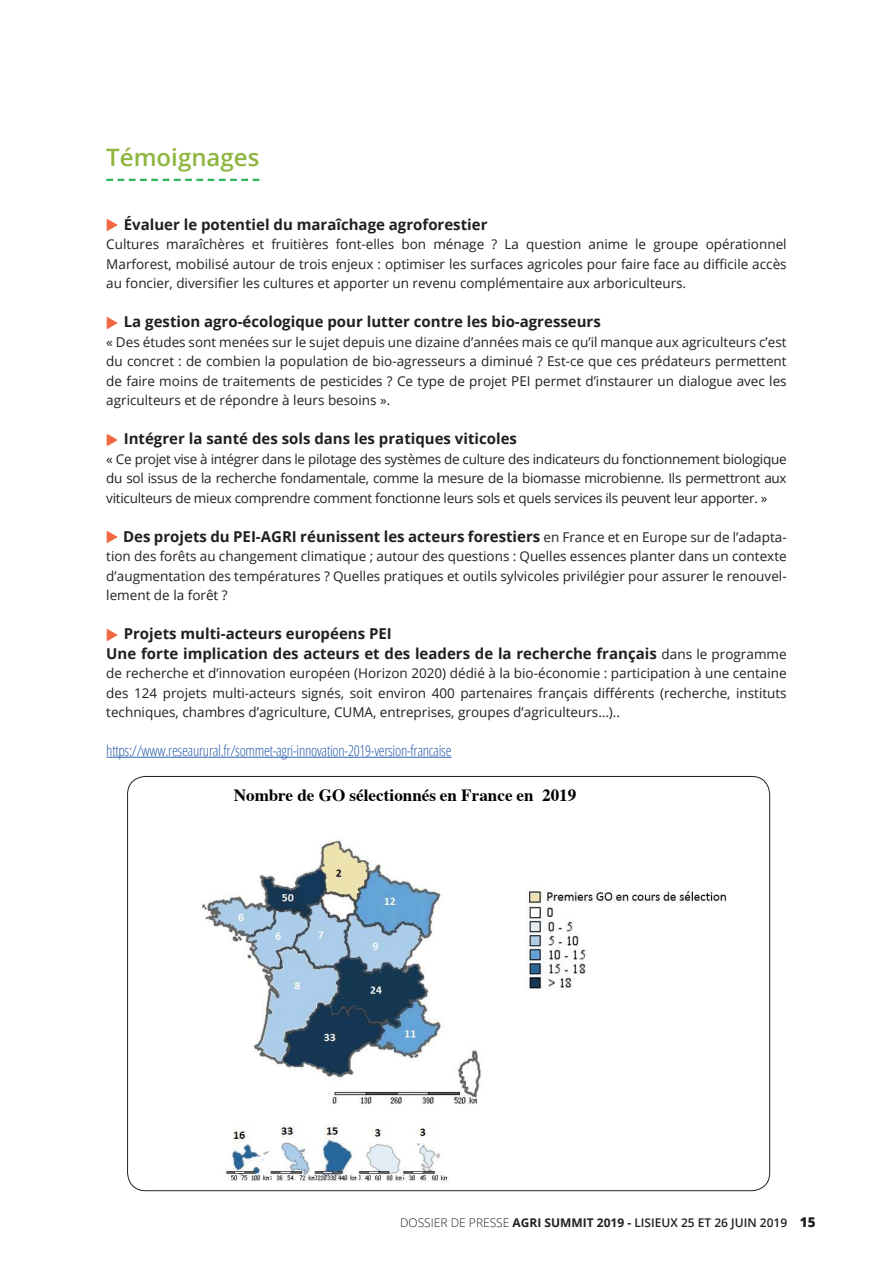
<style>
.page{position:relative;width:893px;height:1263px;background:#fff}
.page>*{position:absolute;margin:0;border:0;box-sizing:border-box;transform-origin:0 0}
._2_sous-titre{font:600 24px "Open Sans";color:#8eb63e}
.t1{font:700 17.1px "Times";color:#000}
._4_texte{font:700 15px "Open Sans";color:#231f20}
._4_texte-2{font:300 condensed 15px "Open Sans";letter-spacing:-.02em;color:#2d60ad}
._4_texte-3{font:13.5px/19.5px "Open Sans";color:#231f20;text-align:justify}
.t2{font:600 12px "Open Sans";color:#231f20}
.s1{font-weight:400;font-size:13.5px}
.s2{font-weight:300}
.s3{font-weight:700}
.s4{font-weight:800;font-size:13.5px}
</style>
<div class="page">
<svg style="left:106px;top:179px;width:153px;height:2px"></svg>
<hr style="left:106px;top:757px;width:346px;height:1px;background:#2d60ad">
<img style="left:138px;top:840px;width:632px;height:351px">
<p class="_2_sous-titre" style="left:106px;top:141px;width:155px">Témoignages</p>
<p class="_4_texte" style="left:124px;top:213px;width:365px">Évaluer le potentiel du maraîchage agroforestier</p>
<p class="_4_texte-3" style="left:106px;top:234px;width:682px">Cultures maraîchères et fruitières font-elles bon ménage ? La question anime le groupe opérationnel Marforest, mobilisé autour de trois enjeux : optimiser les surfaces agricoles pour faire face au difficile accès au foncier, diversifier les cultures et apporter un revenu complémentaire aux arboriculteurs.</p>
<p class="_4_texte" style="left:124px;top:311px;width:479px">La gestion agro-écologique pour lutter contre les bio-agresseurs</p>
<p class="_4_texte-3" style="left:106px;top:332px;width:682px">« Des études sont menées sur le sujet depuis une dizaine d’années mais ce qu’il manque aux agriculteurs c’est du concret : de combien la population de bio-agresseurs a diminué ? Est-ce que ces prédateurs permettent de faire moins de traitements de pesticides ? Ce type de projet PEI permet d’instaurer un dialogue avec les agriculteurs et de répondre à leurs besoins ».</p>
<p class="_4_texte" style="left:124px;top:428px;width:395px">Intégrer la santé des sols dans les pratiques viticoles</p>
<p class="_4_texte-3" style="left:106px;top:449px;width:682px">« Ce projet vise à intégrer dans le pilotage des systèmes de culture des indicateurs du fonctionnement biologique du sol issus de la recherche fondamentale, comme la mesure de la biomasse microbienne. Ils permettront aux viticulteurs de mieux comprendre comment fonctionne leurs sols et quels services ils peuvent leur apporter. »</p>
<p class="_4_texte" style="left:123px;top:525px;width:665px">Des projets du PEI-AGRI réunissent les acteurs forestiers <span class="s1">en France et en Europe sur de l’adapta-</span></p>
<p class="_4_texte-3" style="left:106px;top:546px;width:682px">tion des forêts au changement climatique ; autour des questions : Quelles essences planter dans un contexte d’augmentation des températures ? Quelles pratiques et outils sylvicoles privilégier pour assurer le renouvel&shy;lement de la forêt ?</p>
<p class="_4_texte" style="left:124px;top:623px;width:270px">Projets multi-acteurs européens PEI</p>
<p class="_4_texte" style="left:106px;top:642px;width:682px">Une forte implication des acteurs et des leaders de la recherche français <span class="s1">dans le programme</span></p>
<p class="_4_texte-3" style="left:106px;top:663px;width:682px">de recherche et d’innovation européen (Horizon 2020) dédié à la bio-économie : participation à une centaine des 124 projets multi-acteurs signés, soit environ 400 partenaires français différents (recherche, instituts techniques, chambres d’agriculture, CUMA, entreprises, groupes d’agriculteurs…)..</p>
<p class="_4_texte-2" style="left:106px;top:740px;width:347px">https://www.reseaurural.fr/sommet-agri-innovation-2019-version-francaise</p>
<p class="t1" style="left:234px;top:779px;width:344px">Nombre de GO sélectionnés en France en 2019</p>
<p class="t2" style="left:400px;top:1215px;width:417px"><span class="s2">DOSSIER DE PRESSE</span> <span class="s3">AGRI SUMMIT 2019 -</span> LISIEUX 25 ET 26 JUIN 2019 <span class="s4">15</span></p>
</div>
